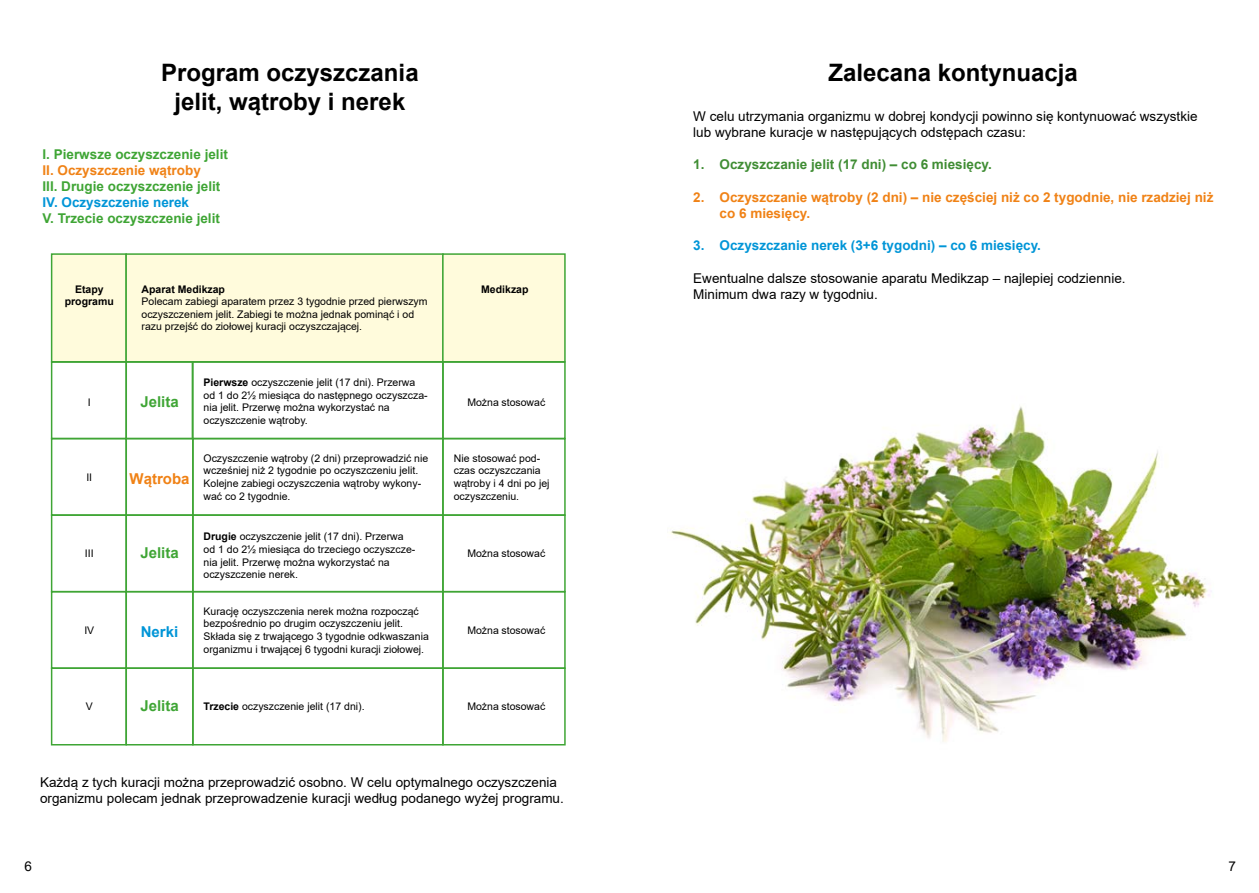
<style>
.page{position:relative;width:1259px;height:893px;background:#fff}
.page>*{position:absolute;margin:0;border:0;box-sizing:border-box;transform-origin:0 0}
.t1{font:700 24px/28.8px "Arial";color:#000;text-align:center}
.t2{font:700 15px "Arial";color:#3fa535}
.t3{font:700 15px "Arial";color:#f08216}
.t4{font:700 15px "Arial";color:#0095d7}
.t5{font:13.5px/16.2px "Arial";color:#000}
.t6{font:700 13.5px/16.2px "Arial";color:#f08216}
.t7{font:700 13.5px "Arial";color:#3fa535}
.t8{font:700 13.5px "Arial";color:#0095d7}
.t9{font:700 13.5px "Arial";color:#408d34}
.t10{font:10.5px/12.6px "Arial";color:#000}
.t11{font:700 10.5px/12.6px "Arial";color:#000;text-align:center}
.s1{font-weight:700}
</style>
<div class="page">
<div style="left:51px;top:253px;width:76px;height:109px;background:#fffbdc;border:2px solid #3fa535"></div>
<div style="left:125px;top:253px;width:319px;height:109px;background:#fffbdc;border:2px solid #3fa535"></div>
<div style="left:442px;top:253px;width:124px;height:109px;background:#fffbdc;border:2px solid #3fa535"></div>
<div style="left:125px;top:438px;width:69px;height:78px;border:2px solid #3fa535"></div>
<div style="left:442px;top:438px;width:124px;height:78px;border:2px solid #3fa535"></div>
<div style="left:125px;top:591px;width:69px;height:78px;border:2px solid #3fa535"></div>
<div style="left:442px;top:591px;width:124px;height:78px;border:2px solid #3fa535"></div>
<div style="left:51px;top:361px;width:76px;height:78px;border:2px solid #3fa535"></div>
<div style="left:125px;top:361px;width:69px;height:78px;border:2px solid #3fa535"></div>
<div style="left:192px;top:361px;width:252px;height:78px;border:2px solid #3fa535"></div>
<div style="left:442px;top:361px;width:124px;height:78px;border:2px solid #3fa535"></div>
<div style="left:51px;top:514px;width:76px;height:78px;border:2px solid #3fa535"></div>
<div style="left:125px;top:514px;width:69px;height:78px;border:2px solid #3fa535"></div>
<div style="left:192px;top:514px;width:252px;height:78px;border:2px solid #3fa535"></div>
<div style="left:442px;top:514px;width:124px;height:78px;border:2px solid #3fa535"></div>
<div style="left:51px;top:667px;width:76px;height:78px;border:2px solid #3fa535"></div>
<div style="left:125px;top:667px;width:69px;height:78px;border:2px solid #3fa535"></div>
<div style="left:192px;top:667px;width:252px;height:78px;border:2px solid #3fa535"></div>
<div style="left:442px;top:667px;width:124px;height:78px;border:2px solid #3fa535"></div>
<img style="left:670px;top:406px;width:541px;height:336px">
<h1 class="t1" style="left:161px;top:59px;width:259px">Program oczyszczania jelit, wątroby i nerek</h1>
<p class="t7" style="left:43px;top:144px;width:187px">I. Pierwsze oczyszczenie jelit</p>
<p class="t6" style="left:43px;top:162px;width:160px">II. Oczyszczenie wątroby</p>
<p class="t7" style="left:43px;top:177px;width:179px">III. Drugie oczyszczenie jelit</p>
<p class="t8" style="left:43px;top:193px;width:148px">IV. Oczyszczenie nerek</p>
<p class="t7" style="left:43px;top:209px;width:179px">V. Trzecie oczyszczenie jelit</p>
<p class="t11" style="left:65px;top:283px;width:51px">Etapy programu</p>
<p class="t11" style="left:142px;top:283px;width:85px">Aparat Medikzap</p>
<p class="t10" style="left:142px;top:295px;width:287px">Polecam zabiegi aparatem przez 3 tygodnie przed pierwszym oczyszczeniem jelit. Zabiegi te można jednak pominąć i od razu przejść do ziołowej kuracji oczyszczającej.</p>
<p class="t11" style="left:481px;top:283px;width:49px">Medikzap</p>
<p class="t10" style="left:88px;top:396px;width:4px">I</p>
<p class="t10" style="left:86px;top:471px;width:7px">II</p>
<p class="t10" style="left:85px;top:547px;width:10px">III</p>
<p class="t10" style="left:84px;top:624px;width:11px">IV</p>
<h2 class="t2" style="left:140px;top:391px;width:40px">Jelita</h2>
<h2 class="t3" style="left:130px;top:468px;width:61px">Wątroba</h2>
<h2 class="t2" style="left:140px;top:542px;width:40px">Jelita</h2>
<h2 class="t4" style="left:141px;top:621px;width:39px">Nerki</h2>
<p class="t10" style="left:203px;top:376px;width:226px"><span class="s1">Pierwsze</span> oczyszczenie jelit (17 dni). Przerwa od 1 do 2½ miesiąca do następnego oczyszcza&shy;nia jelit. Przerwę można wykorzystać na oczyszczenie wątroby.</p>
<p class="t10" style="left:203px;top:452px;width:226px">Oczyszczenie wątroby (2 dni) przeprowadzić nie wcześniej niż 2 tygodnie po oczyszczeniu jelit.<br>Kolejne zabiegi oczyszczenia wątroby wykony&shy;wać co 2 tygodnie.</p>
<p class="t10" style="left:203px;top:530px;width:213px"><span class="s1">Drugie</span> oczyszczenie jelit (17 dni). Przerwa od 1 do 2½ miesiąca do trzeciego oczyszcze&shy;nia jelit. Przerwę można wykorzystać na oczyszczenie nerek.</p>
<p class="t10" style="left:203px;top:605px;width:227px">Kurację oczyszczenia nerek można rozpocząć bezpośrednio po drugim oczyszczeniu jelit.<br>Składa się z trwającego 3 tygodnie odkwaszania organizmu i trwającej 6 tygodni kuracji ziołowej.</p>
<p class="t10" style="left:467px;top:396px;width:79px">Można stosować</p>
<p class="t10" style="left:454px;top:452px;width:97px">Nie stosować pod&shy;czas oczyszczania wątroby i 4 dni po jej oczyszczeniu.</p>
<p class="t10" style="left:467px;top:547px;width:79px">Można stosować</p>
<p class="t10" style="left:467px;top:624px;width:79px">Można stosować</p>
<p class="t10" style="left:86px;top:700px;width:9px">V</p>
<h2 class="t2" style="left:140px;top:695px;width:40px">Jelita</h2>
<p class="t10" style="left:203px;top:700px;width:163px"><span class="s1">Trzecie</span> oczyszczenie jelit (17 dni).</p>
<p class="t10" style="left:467px;top:700px;width:79px">Można stosować</p>
<p class="t5" style="left:40px;top:774px;width:525px">Każdą z tych kuracji można przeprowadzić osobno. W celu optymalnego oczyszczenia organizmu polecam jednak przeprowadzenie kuracji według podanego wyżej programu.</p>
<h1 class="t1" style="left:828px;top:59px;width:251px">Zalecana kontynuacja</h1>
<p class="t5" style="left:693px;top:108px;width:506px">W celu utrzymania organizmu w dobrej kondycji powinno się kontynuować wszystkie lub wybrane kuracje w następujących odstępach czasu:</p>
<p class="t9" style="left:693px;top:155px;width:300px">1. Oczyszczanie jelit (17 dni) – co 6 miesięcy.</p>
<p class="t6" style="left:719px;top:189px;width:495px;text-indent:-26px">2. Oczyszczanie wątroby (2 dni) – nie częściej niż co 2 tygodnie, nie rzadziej niż co 6 miesięcy.</p>
<p class="t8" style="left:693px;top:236px;width:349px">3. Oczyszczanie nerek (3+6 tygodni) – co 6 miesięcy.</p>
<p class="t5" style="left:693px;top:270px;width:434px">Ewentualne dalsze stosowanie aparatu Medikzap – najlepiej codziennie.<br>Minimum dwa razy w tygodniu.</p>
<p class="t5" style="left:24px;top:858px;width:9px">6</p>
<p class="t5" style="left:1228px;top:858px;width:9px">7</p>
</div>
